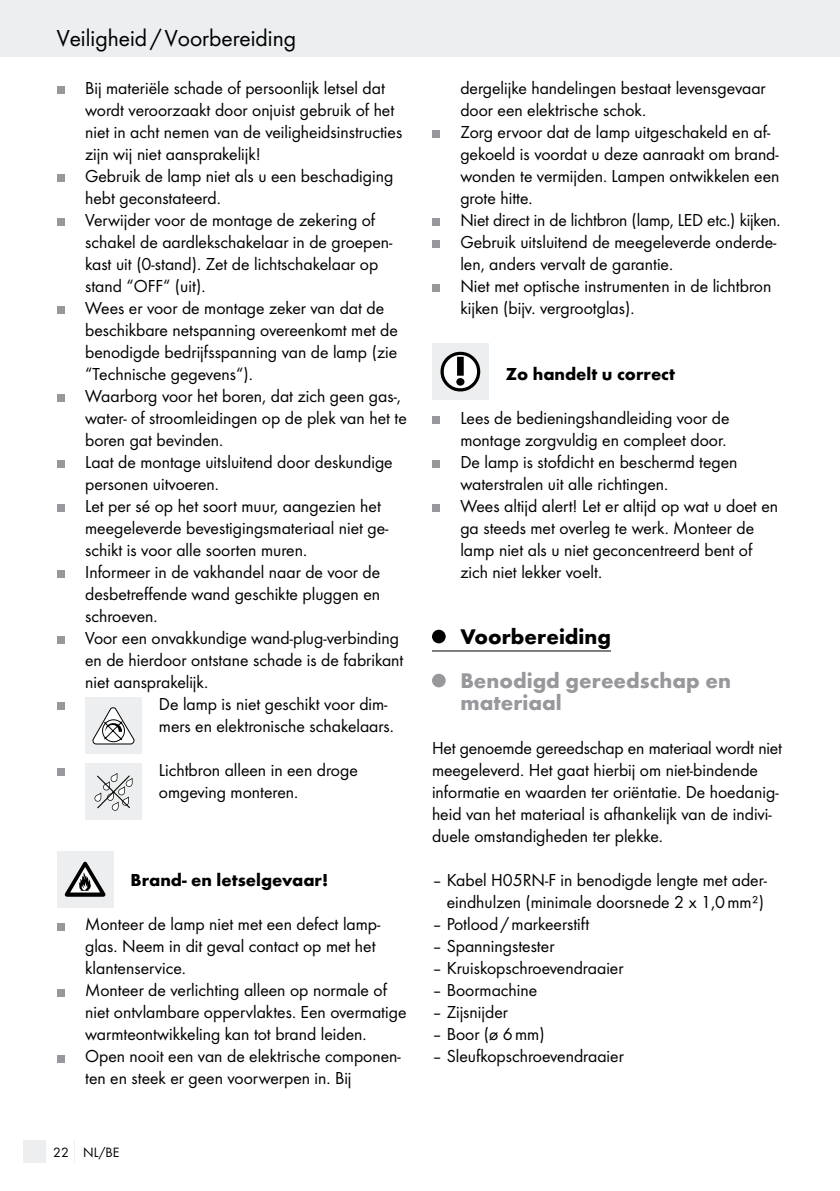
<style>
.page{position:relative;width:840px;height:1191px;background:#fff}
.page>*{position:absolute;margin:0;border:0;box-sizing:border-box;transform-origin:0 0}
.t1{font:24px "Futura Boo";color:#000}
.t2{font:700 22px/22px "Futura";color:#97979c}
.t3{font:700 22px "Futura";color:#000}
.t4{font:18px/22px "Futura Boo";color:#000}
.t5{font:700 18px "Futura";color:#000}
.t6{font:14px "Futura Boo";color:#000}
</style>
<div class="page">
<div style="left:0;top:0;width:839px;height:57px;background:#eceeef"></div>
<div style="left:23px;top:1140px;width:22px;height:22px;background:#eceeef"></div>
<svg style="left:74px;top:1140px;width:1px;height:22px"></svg>
<div style="left:57px;top:86px;width:7px;height:8px;background:#97979c"></div>
<div style="left:57px;top:174px;width:7px;height:8px;background:#97979c"></div>
<div style="left:57px;top:218px;width:7px;height:8px;background:#97979c"></div>
<div style="left:57px;top:306px;width:7px;height:8px;background:#97979c"></div>
<div style="left:57px;top:394px;width:7px;height:8px;background:#97979c"></div>
<div style="left:57px;top:460px;width:7px;height:8px;background:#97979c"></div>
<div style="left:57px;top:504px;width:7px;height:8px;background:#97979c"></div>
<div style="left:57px;top:570px;width:7px;height:8px;background:#97979c"></div>
<div style="left:57px;top:636px;width:7px;height:8px;background:#97979c"></div>
<div style="left:57px;top:702px;width:7px;height:8px;background:#97979c"></div>
<div style="left:85px;top:697px;width:57px;height:57px;background:#eceeef"></div>
<svg style="left:92px;top:707px;width:43px;height:38px"></svg>
<div style="left:57px;top:768px;width:7px;height:8px;background:#97979c"></div>
<div style="left:85px;top:763px;width:57px;height:57px;background:#eceeef"></div>
<svg style="left:94px;top:773px;width:39px;height:37px"></svg>
<div style="left:57px;top:851px;width:56px;height:56px;background:#eceeef"></div>
<svg style="left:65px;top:861px;width:40px;height:35px"></svg>
<div style="left:57px;top:922px;width:7px;height:8px;background:#97979c"></div>
<div style="left:57px;top:988px;width:7px;height:8px;background:#97979c"></div>
<div style="left:57px;top:1054px;width:7px;height:8px;background:#97979c"></div>
<hr style="left:432px;top:650px;width:178px;height:1px;background:#000">
<div style="left:432px;top:130px;width:7px;height:8px;background:#97979c"></div>
<div style="left:432px;top:218px;width:7px;height:8px;background:#97979c"></div>
<div style="left:432px;top:240px;width:7px;height:8px;background:#97979c"></div>
<div style="left:432px;top:284px;width:7px;height:8px;background:#97979c"></div>
<div style="left:432px;top:343px;width:56px;height:57px;background:#eceeef"></div>
<svg style="left:440px;top:352px;width:40px;height:39px"></svg>
<div style="left:432px;top:416px;width:7px;height:8px;background:#97979c"></div>
<div style="left:432px;top:460px;width:7px;height:8px;background:#97979c"></div>
<div style="left:432px;top:504px;width:7px;height:8px;background:#97979c"></div>
<div style="left:432px;top:629px;width:13px;height:14px;background:#000;border-radius:50%"></div>
<div style="left:432px;top:673px;width:13px;height:14px;background:#97979c;border-radius:50%"></div>
<h1 class="t1" style="left:57px;top:24px;width:241px">Veiligheid/Voorbereiding</h1>
<p class="t4" style="left:85px;top:77px;width:301px">Bij materiële schade of persoonlijk letsel dat</p>
<p class="t4" style="left:85px;top:99px;width:310px">wordt veroorzaakt door onjuist gebruik of het</p>
<p class="t4" style="left:85px;top:121px;width:318px">niet in acht nemen van de veiligheidsinstructies</p>
<p class="t4" style="left:85px;top:143px;width:177px">zijn wij niet aansprakelijk!</p>
<p class="t4" style="left:85px;top:165px;width:309px">Gebruik de lamp niet als u een beschadiging</p>
<p class="t4" style="left:85px;top:187px;width:137px">hebt geconstateerd.</p>
<p class="t4" style="left:85px;top:209px;width:291px">Verwijder voor de montage de zekering of</p>
<p class="t4" style="left:85px;top:231px;width:309px">schakel de aardlekschakelaar in de groepen-</p>
<p class="t4" style="left:85px;top:253px;width:294px">kast uit (0-stand). Zet de lichtschakelaar op</p>
<p class="t4" style="left:85px;top:275px;width:122px">stand “OFF“ (uit).</p>
<p class="t4" style="left:85px;top:297px;width:300px">Wees er voor de montage zeker van dat de</p>
<p class="t4" style="left:85px;top:319px;width:314px">beschikbare netspanning overeenkomt met de</p>
<p class="t4" style="left:85px;top:341px;width:313px">benodigde bedrijfsspanning van de lamp (zie</p>
<p class="t4" style="left:85px;top:363px;width:169px">“Technische gegevens“).</p>
<p class="t4" style="left:85px;top:385px;width:317px">Waarborg voor het boren, dat zich geen gas-,</p>
<p class="t4" style="left:85px;top:407px;width:323px">water- of stroomleidingen op de plek van het te</p>
<p class="t4" style="left:85px;top:429px;width:140px">boren gat bevinden.</p>
<p class="t4" style="left:85px;top:451px;width:309px">Laat de montage uitsluitend door deskundige</p>
<p class="t4" style="left:85px;top:473px;width:135px">personen uitvoeren.</p>
<p class="t4" style="left:85px;top:495px;width:297px">Let per sé op het soort muur, aangezien het</p>
<p class="t4" style="left:85px;top:517px;width:305px">meegeleverde bevestigingsmateriaal niet ge-</p>
<p class="t4" style="left:85px;top:539px;width:223px">schikt is voor alle soorten muren.</p>
<p class="t4" style="left:85px;top:561px;width:296px">Informeer in de vakhandel naar de voor de</p>
<p class="t4" style="left:85px;top:583px;width:296px">desbetreffende wand geschikte pluggen en</p>
<p class="t4" style="left:85px;top:605px;width:74px">schroeven.</p>
<p class="t4" style="left:85px;top:627px;width:315px">Voor een onvakkundige wand-plug-verbinding</p>
<p class="t4" style="left:85px;top:649px;width:320px">en de hierdoor ontstane schade is de fabrikant</p>
<p class="t4" style="left:85px;top:671px;width:124px">niet aansprakelijk.</p>
<p class="t4" style="left:159px;top:693px;width:230px">De lamp is niet geschikt voor dim-</p>
<p class="t4" style="left:159px;top:715px;width:236px">mers en elektronische schakelaars.</p>
<p class="t4" style="left:159px;top:759px;width:200px">Lichtbron alleen in een droge omgeving monteren.</p>
<p class="t5" style="left:130px;top:869px;width:199px">Brand- en letselgevaar!</p>
<p class="t4" style="left:85px;top:913px;width:323px">Monteer de lamp niet met een defect lamp&shy;glas. Neem in dit geval contact op met het klantenservice.<br>Monteer de verlichting alleen op normale of niet ontvlambare oppervlaktes. Een overmatige warmteontwikkeling kan tot brand leiden.<br>Open nooit een van de elektrische componen&shy;ten en steek er geen voorwerpen in. Bij</p>
<p class="t6" style="left:53px;top:1143px;width:67px">22 NL/BE</p>
<p class="t4" style="left:460px;top:77px;width:321px">dergelijke handelingen bestaat levensgevaar door een elektrische schok.<br>Zorg ervoor dat de lamp uitgeschakeld en af&shy;gekoeld is voordat u deze aanraakt om brand&shy;wonden te vermijden. Lampen ontwikkelen een grote hitte.<br>Niet direct in de lichtbron (lamp, LED etc.) kijken.<br>Gebruik uitsluitend de meegeleverde onderde&shy;len, anders vervalt de garantie.<br>Niet met optische instrumenten in de lichtbron kijken (bijv. vergrootglas).</p>
<p class="t5" style="left:505px;top:363px;width:171px">Zo handelt u correct</p>
<p class="t4" style="left:460px;top:407px;width:319px">Lees de bedieningshandleiding voor de montage zorgvuldig en compleet door.<br>De lamp is stofdicht en beschermd tegen waterstralen uit alle richtingen.<br>Wees altijd alert! Let er altijd op wat u doet en ga steeds met overleg te werk. Monteer de lamp niet als u niet geconcentreerd bent of zich niet lekker voelt.</p>
<p class="t3" style="left:460px;top:623px;width:152px">Voorbereiding</p>
<p class="t2" style="left:460px;top:669px;width:272px">Benodigd gereedschap en materiaal</p>
<p class="t4" style="left:432px;top:737px;width:351px">Het genoemde gereedschap en materiaal wordt niet meegeleverd. Het gaat hierbij om niet-bindende informatie en waarden ter oriëntatie. De hoedanig&shy;heid van het materiaal is afhankelijk van de indivi&shy;duele omstandigheden ter plekke.</p>
<p class="t4" style="left:432px;top:869px;width:336px;text-align:right">– Kabel H05RN-F in benodigde lengte met ader&shy;eindhulzen (minimale doorsnede 2 x 1,0mm²)</p>
<p class="t4" style="left:432px;top:913px;width:159px">– Potlood/markeerstift</p>
<p class="t4" style="left:432px;top:935px;width:124px">– Spanningstester</p>
<p class="t4" style="left:432px;top:957px;width:193px">– Kruiskopschroevendraaier</p>
<p class="t4" style="left:432px;top:979px;width:107px">– Boormachine</p>
<p class="t4" style="left:432px;top:1001px;width:77px">– Zijsnijder</p>
<p class="t4" style="left:432px;top:1023px;width:114px">– Boor (ø 6mm)</p>
<p class="t4" style="left:432px;top:1045px;width:193px">– Sleufkopschroevendraaier</p>
</div>
